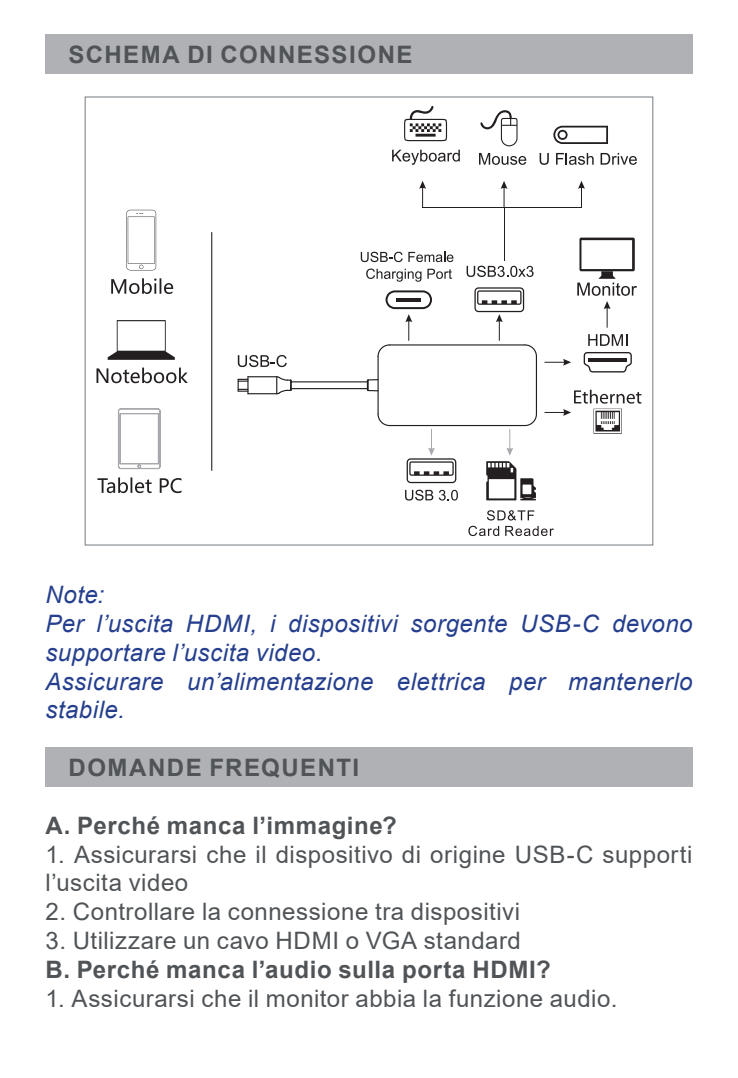
<style>
.page{position:relative;width:738px;height:1078px;background:#fff}
.page>*{position:absolute;margin:0;border:0;box-sizing:border-box;transform-origin:0 0}
.t1{font:24px/28.8px "Arial";letter-spacing:.02em;color:#505457}
.Note{font:italic 24px/28.8px "Arial";letter-spacing:.02em;color:#253f8e}
.UPPERCASE_TITLE{font:700 24px "Arial";letter-spacing:.03em;color:#505457}
.UPPERCASE_TITLE-2{font:700 24px "Arial";letter-spacing:.06em;color:#505457}
</style>
<div class="page">
<div style="left:45px;top:34px;width:647px;height:40px;background:#afb1b4"></div>
<div style="left:45px;top:747px;width:647px;height:39px;background:#afb1b4"></div>
<svg style="left:126px;top:210px;width:30px;height:60px"></svg>
<svg style="left:111px;top:278px;width:62px;height:16px"></svg>
<svg style="left:108px;top:320px;width:67px;height:40px"></svg>
<svg style="left:96px;top:367px;width:92px;height:16px"></svg>
<svg style="left:118px;top:408px;width:43px;height:61px"></svg>
<svg style="left:97px;top:477px;width:84px;height:16px"></svg>
<hr style="left:211px;top:232px;width:1px;height:238px;background:#231f20">
<svg style="left:583px;top:352px;width:48px;height:20px"></svg>
<svg style="left:588px;top:357px;width:38px;height:4px"></svg>
<svg style="left:588px;top:334px;width:35px;height:12px"></svg>
<svg style="left:404px;top:106px;width:42px;height:35px"></svg>
<svg style="left:392px;top:150px;width:67px;height:15px"></svg>
<svg style="left:480px;top:110px;width:37px;height:36px"></svg>
<svg style="left:479px;top:153px;width:47px;height:12px"></svg>
<svg style="left:553px;top:126px;width:54px;height:18px"></svg>
<svg style="left:539px;top:153px;width:9px;height:12px"></svg>
<svg style="left:556px;top:153px;width:37px;height:12px"></svg>
<svg style="left:600px;top:153px;width:36px;height:12px"></svg>
<svg style="left:486px;top:461px;width:49px;height:39px"></svg>
<svg style="left:237px;top:355px;width:49px;height:12px"></svg>
<hr style="left:422px;top:207px;width:159px;height:1px;background:#231f20">
<svg style="left:419px;top:181px;width:6px;height:26px"></svg>
<hr style="left:535px;top:356px;width:1px;height:58px;background:#231f20">
<hr style="left:389px;top:344px;width:135px;height:1px;background:#231f20">
<hr style="left:377px;top:356px;width:1px;height:58px;background:#231f20">
<hr style="left:389px;top:425px;width:135px;height:1px;background:#231f20">
<svg style="left:474px;top:287px;width:63px;height:70px"></svg>
<svg style="left:524px;top:413px;width:13px;height:13px"></svg>
<svg style="left:377px;top:413px;width:13px;height:13px"></svg>
<svg style="left:366px;top:378px;width:12px;height:13px"></svg>
<svg style="left:237px;top:376px;width:55px;height:19px"></svg>
<hr style="left:291px;top:381px;width:76px;height:1px;background:#231f20">
<hr style="left:291px;top:388px;width:76px;height:1px;background:#231f20">
<svg style="left:405px;top:489px;width:52px;height:11px"></svg>
<svg style="left:406px;top:429px;width:50px;height:54px"></svg>
<svg style="left:506px;top:429px;width:7px;height:26px"></svg>
<svg style="left:468px;top:510px;width:85px;height:26px"></svg>
<svg style="left:360px;top:252px;width:42px;height:10px"></svg>
<svg style="left:408px;top:252px;width:45px;height:10px"></svg>
<svg style="left:366px;top:268px;width:55px;height:14px"></svg>
<svg style="left:427px;top:269px;width:24px;height:10px"></svg>
<svg style="left:377px;top:290px;width:54px;height:67px"></svg>
<hr style="left:396px;top:298px;width:24px;height:3px;background:#231f20">
<svg style="left:544px;top:359px;width:26px;height:6px"></svg>
<svg style="left:577px;top:237px;width:59px;height:90px"></svg>
<svg style="left:578px;top:181px;width:6px;height:26px"></svg>
<svg style="left:544px;top:389px;width:97px;height:44px"></svg>
<svg style="left:466px;top:265px;width:67px;height:12px"></svg>
<svg style="left:500px;top:181px;width:7px;height:26px"></svg>
<hr style="left:503px;top:207px;width:1px;height:53px;background:#231f20">
<p class="UPPERCASE_TITLE-2" style="left:68px;top:37px;width:345px">SCHEMA DI CONNESSIONE</p>
<p class="Note" style="left:45px;top:580px;width:60px">Note:</p>
<p class="Note" style="left:45px;top:609px;width:648px">Per l’uscita HDMI, i dispositivi sorgente USB-C devono supportare l’uscita video.</p>
<p class="Note" style="left:45px;top:667px;width:648px">Assicurare un’alimentazione elettrica per mantenerlo stabile.</p>
<p class="UPPERCASE_TITLE-2" style="left:68px;top:750px;width:292px">DOMANDE FREQUENTI</p>
<p class="UPPERCASE_TITLE" style="left:45px;top:808px;width:353px">A. Perché manca l’immagine?</p>
<p class="t1" style="left:45px;top:839px;width:648px">1. Assicurarsi che il dispositivo di origine USB-C supporti l’uscita video</p>
<p class="t1" style="left:45px;top:897px;width:476px">2. Controllare la connessione tra dispositivi</p>
<p class="t1" style="left:45px;top:925px;width:476px">3. Utilizzare un cavo HDMI o VGA standard</p>
<p class="UPPERCASE_TITLE" style="left:45px;top:952px;width:506px">B. Perché manca l’audio sulla porta HDMI?</p>
<p class="t1" style="left:45px;top:983px;width:573px">1. Assicurarsi che il monitor abbia la funzione audio.</p>
</div>
